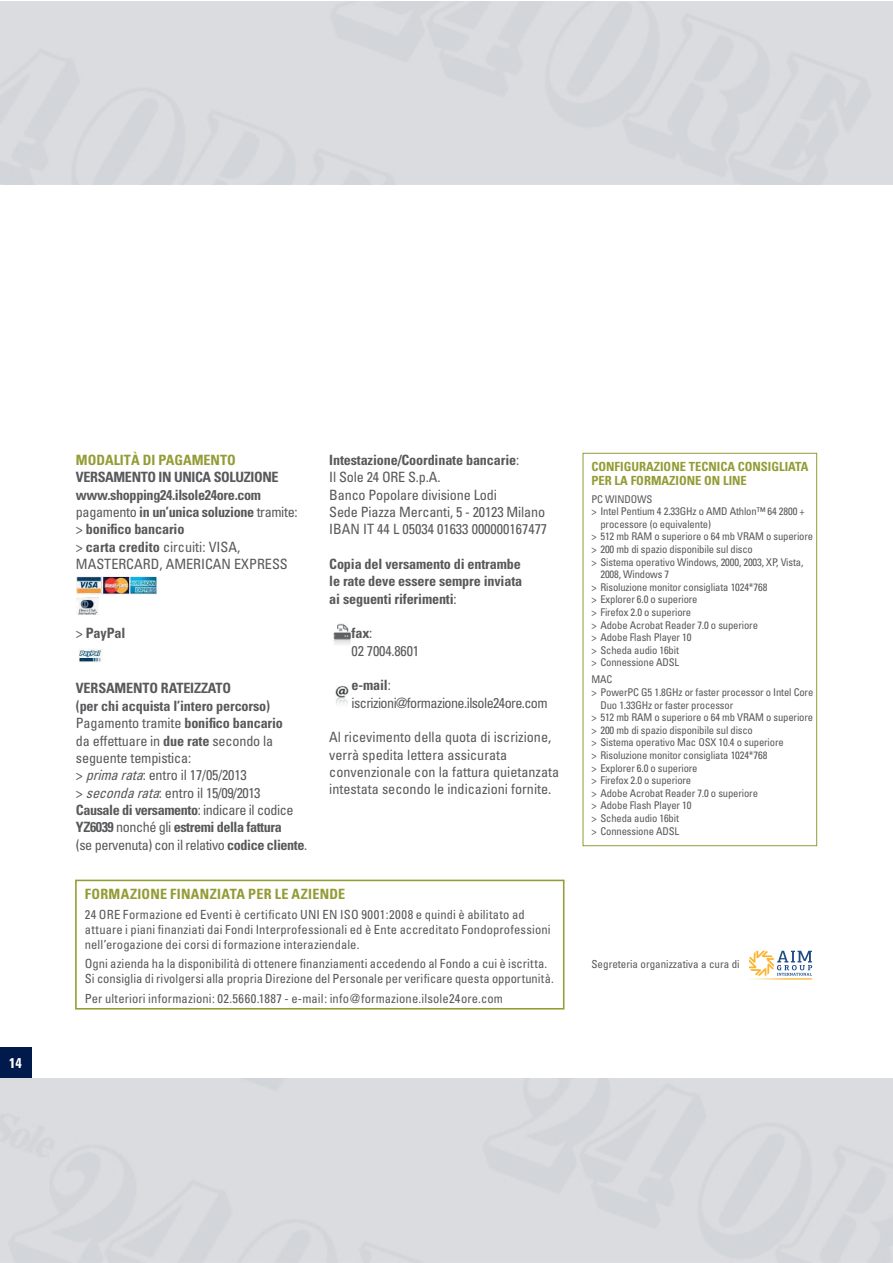
<style>
.page{position:relative;width:893px;height:1263px;background:#fff}
.page>*{position:absolute;margin:0;border:0;box-sizing:border-box;transform-origin:0 0}
.t1{font:condensed 14.1px/17.4px "Univers";letter-spacing:-.01em;color:#58595b}
.t2{font:700 condensed 14.1px/17.4px "Univers";letter-spacing:-.025em;color:#58595b}
.t3{font:700 condensed 14.1px "Univers";letter-spacing:.01em;color:#939c35}
.t4{font:condensed 14.1px/17.4px "Univers";letter-spacing:-.04em;color:#58595b}
.t5{font:700 condensed 14.1px "Univers";color:#fff}
.t6{font:condensed 12.6px/15px "Univers";letter-spacing:.005em;color:#58595b}
.t7{font:700 condensed 12.6px/14.2px "Univers";color:#939c35}
.t8{font:condensed 10.95px "Univers";color:#58595b}
.t9{font:condensed 10.65px "Univers";letter-spacing:-.015em;color:#58595b}
.s1{font-weight:400}
.s2{font-weight:700}
.s3{font-style:italic}
</style>
<div class="page">
<img style="left:0;top:1px;width:892px;height:1262px">
<h1 class="t5" style="left:9px;top:1054px;width:14px">14</h1>
<h1 class="t3" style="left:76px;top:451px;width:161px">MODALITÀ DI PAGAMENTO</h1>
<h1 class="t2" style="left:76px;top:468px;width:223px">VERSAMENTO IN UNICA SOLUZIONE www.shopping24.ilsole24ore.com <span class="s1">pagamento</span> in un’unica soluzione <span class="s1">tramite: &gt;</span> bonifico bancario<br><span class="s1">&gt;</span> carta credito <span class="s1">circuiti: VISA,<br>MASTERCARD, AMERICAN EXPRESS</span></h1>
<h1 class="t2" style="left:76px;top:624px;width:51px"><span class="s1">&gt;</span> PayPal</h1>
<p class="t1" style="left:76px;top:679px;width:233px"><span class="s2">VERSAMENTO RATEIZZATO<br>(per chi acquista l’intero percorso)<br></span>Pagamento tramite <span class="s2">bonifico bancario<br></span>da effettuare in <span class="s2">due rate</span> secondo la seguente tempistica:<br>&gt; <span class="s3">primarata</span>: entro il 17/05/2013<br>&gt; <span class="s3">secondarata</span>: entro il 15/09/2013<br><span class="s2">Causale di versamento</span>: indicare il codice <span class="s2">YZ6039</span> nonché gli <span class="s2">estremi della fattura<br></span>(se pervenuta) con il relativo <span class="s2">codice cliente</span>.</p>
<h1 class="t1" style="left:329px;top:451px;width:219px"><span class="s2">Intestazione/Coordinate bancarie</span>:<br>Il Sole 24 ORE S.p.A.<br>Banco Popolare divisione Lodi<br>Sede Piazza Mercanti, 5 - 20123 Milano<br>IBAN IT 44 L 05034 01633 000000167477</h1>
<h1 class="t2" style="left:329px;top:555px;width:194px;text-align:justify">Copia del versamento di entrambe le rate deve essere sempre inviata ai seguenti riferimenti<span class="s1">:</span></h1>
<h1 class="t1" style="left:352px;top:624px;width:69px"><span class="s2">fax</span>:<br>02 7004.8601</h1>
<h1 class="t4" style="left:352px;top:676px;width:198px"><span class="s2">e-mail</span>: iscrizioni@formazione.ilsole24ore.com</h1>
<h1 class="t1" style="left:329px;top:728px;width:231px">Al ricevimento della quota di iscrizione, verrà spedita lettera assicurata convenzionale con la fattura quietanzata intestata secondo le indicazioni fornite.</h1>
<h1 class="t3" style="left:85px;top:886px;width:262px">FORMAZIONE FINANZIATA PER LE AZIENDE</h1>
<p class="t6" style="left:85px;top:906px;width:467px">24 ORE Formazione ed Eventi è certificato UNI EN ISO 9001:2008 e quindi è abilitato ad attuare i piani finanziati dai Fondi Interprofessionali ed è Ente accreditato Fondoprofessioni nell’erogazione dei corsi di formazione interaziendale.</p>
<p class="t6" style="left:85px;top:956px;width:470px">Ogni azienda ha la disponibilità di ottenere finanziamenti accedendo al Fondo a cui è iscritta.<br>Si consiglia di rivolgersi alla propria Direzione del Personale per verificare questa opportunità.</p>
<p class="t6" style="left:85px;top:990px;width:420px">Per ulteriori informazioni: 02.5660.1887 - e-mail: info@formazione.ilsole24ore.com</p>
<p class="t7" style="left:591px;top:460px;width:218px">CONFIGURAZIONE TECNICA CONSIGLIATA<br>PER LA FORMAZIONE ON LINE</p>
<p class="t9" style="left:591px;top:492px;width:62px">PC WINDOWS</p>
<p class="t9" style="left:591px;top:505px;width:215px">&gt; Intel Pentium 4 2.33GHz o AMD Athlon™ 64 2800 +</p>
<p class="t9" style="left:600px;top:517px;width:112px">processore (o equivalente)</p>
<p class="t9" style="left:591px;top:530px;width:223px">&gt; 512 mb RAM o superiore o 64 mb VRAM o superiore</p>
<p class="t9" style="left:591px;top:542px;width:163px">&gt; 200 mb di spazio disponibile sul disco</p>
<p class="t9" style="left:591px;top:555px;width:213px">&gt; Sistema operativo Windows, 2000, 2003, XP, Vista,</p>
<p class="t9" style="left:600px;top:568px;width:70px">2008, Windows 7</p>
<p class="t9" style="left:591px;top:580px;width:177px">&gt; Risoluzione monitor consigliata 1024*768</p>
<p class="t9" style="left:591px;top:593px;width:108px">&gt; Explorer 6.0 o superiore</p>
<p class="t9" style="left:591px;top:605px;width:101px">&gt; Firefox 2.0 o superiore</p>
<p class="t9" style="left:591px;top:618px;width:168px">&gt; Adobe Acrobat Reader 7.0 o superiore</p>
<p class="t9" style="left:591px;top:631px;width:102px">&gt; Adobe Flash Player 10</p>
<p class="t9" style="left:591px;top:643px;width:89px">&gt; Scheda audio 16bit</p>
<p class="t9" style="left:591px;top:656px;width:89px">&gt; Connessione ADSL</p>
<p class="t9" style="left:591px;top:673px;width:23px">MAC</p>
<p class="t9" style="left:591px;top:685px;width:223px">&gt; PowerPC G5 1.8GHz or faster processor o Intel Core</p>
<p class="t9" style="left:600px;top:698px;width:134px">Duo 1.33GHz or faster processor</p>
<p class="t9" style="left:591px;top:711px;width:223px">&gt; 512 mb RAM o superiore o 64 mb VRAM o superiore</p>
<p class="t9" style="left:591px;top:723px;width:163px">&gt; 200 mb di spazio disponibile sul disco</p>
<p class="t9" style="left:591px;top:736px;width:194px">&gt; Sistema operativo Mac OSX 10.4 o superiore</p>
<p class="t9" style="left:591px;top:748px;width:177px">&gt; Risoluzione monitor consigliata 1024*768</p>
<p class="t9" style="left:591px;top:761px;width:108px">&gt; Explorer 6.0 o superiore</p>
<p class="t9" style="left:591px;top:774px;width:101px">&gt; Firefox 2.0 o superiore</p>
<p class="t9" style="left:591px;top:786px;width:168px">&gt; Adobe Acrobat Reader 7.0 o superiore</p>
<p class="t9" style="left:591px;top:799px;width:102px">&gt; Adobe Flash Player 10</p>
<p class="t9" style="left:591px;top:811px;width:89px">&gt; Scheda audio 16bit</p>
<p class="t9" style="left:591px;top:824px;width:89px">&gt; Connessione ADSL</p>
<p class="t8" style="left:591px;top:957px;width:150px">Segreteria organizzativa a cura di</p>
</div>
